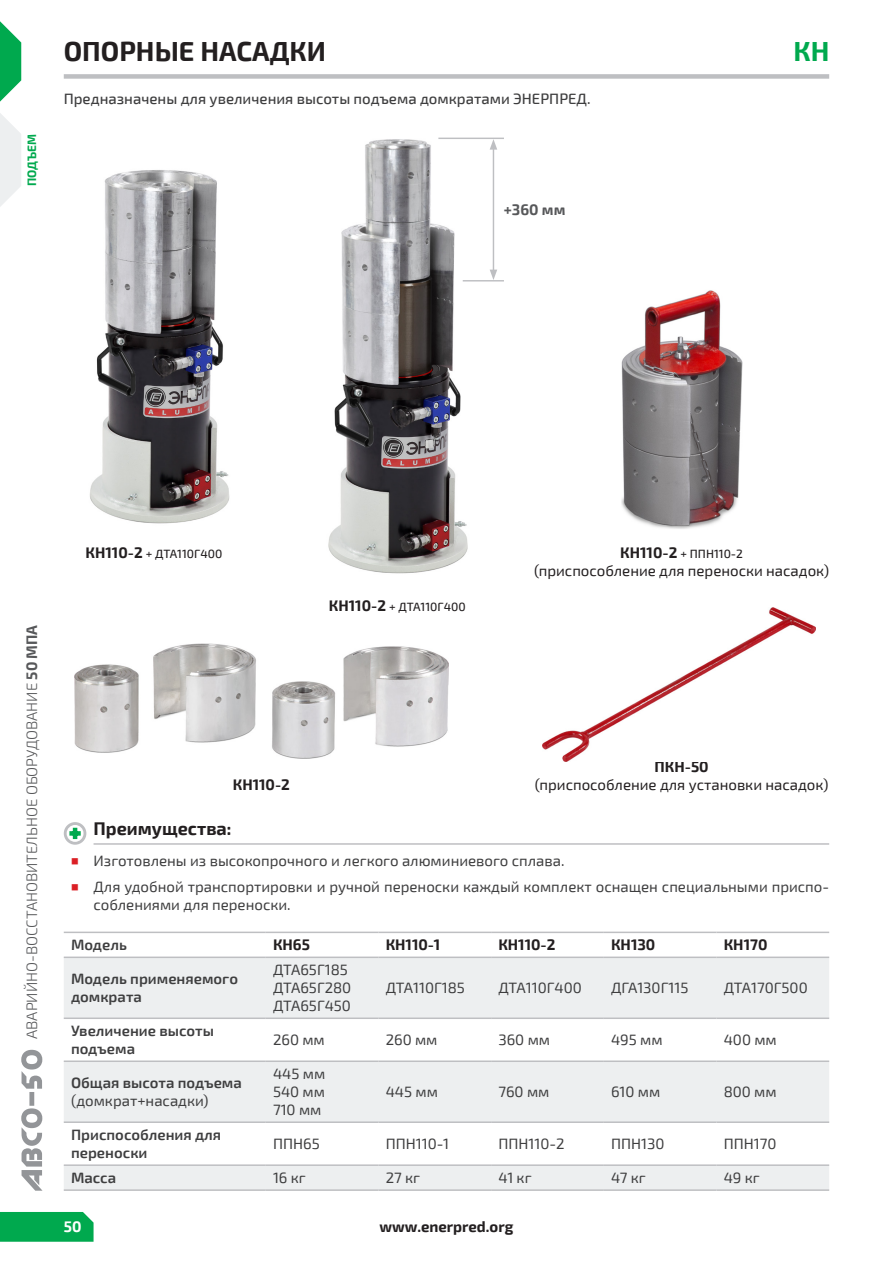
<style>
.page{position:relative;width:893px;height:1263px;background:#fff}
.page>*{position:absolute;margin:0;border:0;box-sizing:border-box;transform-origin:0 0}
.Заголовок{font:700 27px "Exo 2";color:#231f20}
.Серия__АВСО-50{font:700 27px "Exo 2";color:#00a94e}
.Подзаголовок{font:700 18px "Exo 2";color:#231f20}
.Текст__Таблица{font:15px/18px "Exo 2";color:#3e3e3f}
.Текст__Таблица-Харак{font:600 15px "Exo 2";color:#3e3e3f}
.Текст__Описание{font:500 15px "Exo 2";color:#3e3e3f}
.Текст__Модель{font:700 15px "Exo 2";color:#231f20}
.t1{font:300 15px "Exo 2";color:#57585a}
.Текст{font:15px "Exo 2";color:#231f20}
.Текст__Модель-2{font:15px "Exo 2";color:#231f20}
.Текст__Таблица-Харак-2{font:15px "Exo 2";color:#3e3e3f}
.Текст-2{font:700 15px "Exo 2";color:#57585a}
.t2{font:700 15px "Exo 2";color:#fff}
.Текст__Модель-3{font:500 12px "Exo 2";color:#231f20}
.Серия__АВСО-50-2{font:700 12px "Exo 2";color:#00a94e}
.s1{font-weight:700}
.s2{font-weight:700;font-size:15px}
</style>
<div class="page">
<svg style="left:21px;top:1050px;width:22px;height:141px"></svg>
<div style="left:0;top:1212px;width:94px;height:30px;background:#00a94e"></div>
<svg style="left:0;top:21px;width:21px;height:81px"></svg>
<div style="left:64px;top:74px;width:765px;height:5px;background:#bebfc2"></div>
<svg style="left:64px;top:958px;width:765px;height:231px;fill:#edeff0"></svg>
<hr style="left:64px;top:931px;width:202px;height:2px;background:#bebfc2">
<hr style="left:266px;top:931px;width:112px;height:2px;background:#bebfc2">
<hr style="left:378px;top:931px;width:113px;height:2px;background:#bebfc2">
<hr style="left:491px;top:931px;width:113px;height:2px;background:#bebfc2">
<hr style="left:604px;top:931px;width:112px;height:2px;background:#bebfc2">
<hr style="left:716px;top:931px;width:113px;height:2px;background:#bebfc2">
<hr style="left:64px;top:956px;width:202px;height:2px;background:#bebfc2">
<hr style="left:266px;top:956px;width:112px;height:2px;background:#bebfc2">
<hr style="left:378px;top:956px;width:113px;height:2px;background:#bebfc2">
<hr style="left:491px;top:956px;width:113px;height:2px;background:#bebfc2">
<hr style="left:604px;top:956px;width:112px;height:2px;background:#bebfc2">
<hr style="left:716px;top:956px;width:113px;height:2px;background:#bebfc2">
<hr style="left:64px;top:1017px;width:202px;height:2px;background:#bebfc2">
<hr style="left:266px;top:1017px;width:112px;height:2px;background:#bebfc2">
<hr style="left:378px;top:1017px;width:113px;height:2px;background:#bebfc2">
<hr style="left:491px;top:1017px;width:113px;height:2px;background:#bebfc2">
<hr style="left:604px;top:1017px;width:112px;height:2px;background:#bebfc2">
<hr style="left:716px;top:1017px;width:113px;height:2px;background:#bebfc2">
<hr style="left:64px;top:1060px;width:202px;height:2px;background:#bebfc2">
<hr style="left:266px;top:1060px;width:112px;height:2px;background:#bebfc2">
<hr style="left:378px;top:1060px;width:113px;height:2px;background:#bebfc2">
<hr style="left:491px;top:1060px;width:113px;height:2px;background:#bebfc2">
<hr style="left:604px;top:1060px;width:112px;height:2px;background:#bebfc2">
<hr style="left:716px;top:1060px;width:113px;height:2px;background:#bebfc2">
<hr style="left:64px;top:1121px;width:202px;height:2px;background:#bebfc2">
<hr style="left:266px;top:1121px;width:112px;height:2px;background:#bebfc2">
<hr style="left:378px;top:1121px;width:113px;height:2px;background:#bebfc2">
<hr style="left:491px;top:1121px;width:113px;height:2px;background:#bebfc2">
<hr style="left:604px;top:1121px;width:112px;height:2px;background:#bebfc2">
<hr style="left:716px;top:1121px;width:113px;height:2px;background:#bebfc2">
<hr style="left:64px;top:1164px;width:202px;height:2px;background:#bebfc2">
<hr style="left:266px;top:1164px;width:112px;height:2px;background:#bebfc2">
<hr style="left:378px;top:1164px;width:113px;height:2px;background:#bebfc2">
<hr style="left:491px;top:1164px;width:113px;height:2px;background:#bebfc2">
<hr style="left:604px;top:1164px;width:112px;height:2px;background:#bebfc2">
<hr style="left:716px;top:1164px;width:113px;height:2px;background:#bebfc2">
<hr style="left:64px;top:1189px;width:202px;height:2px;background:#bebfc2">
<hr style="left:266px;top:1189px;width:112px;height:2px;background:#bebfc2">
<hr style="left:378px;top:1189px;width:113px;height:2px;background:#bebfc2">
<hr style="left:491px;top:1189px;width:113px;height:2px;background:#bebfc2">
<hr style="left:604px;top:1189px;width:112px;height:2px;background:#bebfc2">
<hr style="left:716px;top:1189px;width:113px;height:2px;background:#bebfc2">
<img style="left:74px;top:643px;width:374px;height:115px">
<img style="left:543px;top:607px;width:272px;height:155px">
<img style="left:328px;top:137px;width:149px;height:437px">
<img style="left:90px;top:170px;width:140px;height:354px">
<img style="left:621px;top:290px;width:122px;height:239px">
<hr style="left:94px;top:843px;width:735px;height:2px;background:#bebfc2">
<svg style="left:64px;top:822px;width:22px;height:23px"></svg>
<hr style="left:73px;top:828px;width:4px;height:11px;background:#00a94e">
<div style="left:69px;top:831px;width:12px;height:5px;background:#00a94e"></div>
<svg style="left:0;top:113px;width:21px;height:94px"></svg>
<hr style="left:438px;top:138px;width:66px;height:1px;background:#bebfc2">
<hr style="left:463px;top:280px;width:41px;height:1px;background:#bebfc2">
<hr style="left:493px;top:147px;width:1px;height:125px;background:#bebfc2">
<svg style="left:490px;top:270px;width:7px;height:10px"></svg>
<svg style="left:490px;top:139px;width:7px;height:11px"></svg>
<p class="Серия__АВСО-50-2" style="left:25px;top:186px;width:53px;rotate:-90deg">ПОДЪЕМ</p>
<p class="Заголовок" style="left:64px;top:36px;width:264px">ОПОРНЫЕ НАСАДКИ</p>
<p class="Текст__Описание" style="left:64px;top:90px;width:528px">Предназначены для увеличения высоты подъема домкратами ЭНЕРПРЕД.</p>
<p class="Текст-2" style="left:504px;top:201px;width:63px">+360 мм</p>
<p class="Серия__АВСО-50" style="left:793px;top:36px;width:37px">КН</p>
<p class="t1" style="left:23px;top:1039px;width:416px;rotate:-90deg">АВАРИЙНО-ВОССТАНОВИТЕЛЬНОЕ ОБОРУДОВАНИЕ <span class="s1">50 МПА</span></p>
<p class="Текст__Модель-3" style="left:86px;top:547px;width:138px"><span class="s2">КН110-2</span> + ДТА110Г400</p>
<p class="Текст__Модель-3" style="left:620px;top:547px;width:124px"><span class="s2">КН110-2</span> + ППН110-2</p>
<p class="Текст__Модель-2" style="left:534px;top:562px;width:297px">(приспособление для переноски насадок)</p>
<p class="Текст__Модель-3" style="left:329px;top:600px;width:138px"><span class="s2">КН110-2</span> + ДТА110Г400</p>
<p class="Текст__Модель" style="left:233px;top:776px;width:59px">КН110-2</p>
<p class="Подзаголовок" style="left:94px;top:818px;width:140px">Преимущества:</p>
<p class="Текст__Модель" style="left:654px;top:758px;width:56px">ПКН-50</p>
<p class="Текст" style="left:535px;top:776px;width:295px">(приспособление для установки насадок)</p>
<p class="Текст__Таблица" style="left:94px;top:852px;width:473px">Изготовлены из высокопрочного и легкого алюминиевого сплава.</p>
<p class="Текст__Таблица" style="left:94px;top:878px;width:737px">Для удобной транспортировки и ручной переноски каждый комплект оснащен специальными приспо&shy;соблениями для переноски.</p>
<p class="Текст__Таблица-Харак" style="left:71px;top:936px;width:57px">Модель</p>
<p class="Текст__Модель" style="left:273px;top:936px;width:39px">КН65</p>
<p class="Текст__Модель" style="left:386px;top:936px;width:56px">КН110-1</p>
<p class="Текст__Модель" style="left:498px;top:936px;width:59px">КН110-2</p>
<p class="Текст__Модель" style="left:611px;top:936px;width:46px">КН130</p>
<p class="Текст__Модель" style="left:724px;top:936px;width:45px">КН170</p>
<p class="Текст__Таблица-Харак" style="left:71px;top:970px;width:169px">Модель применяемого</p>
<p class="Текст__Таблица-Харак" style="left:71px;top:988px;width:72px">домкрата</p>
<p class="Текст__Таблица" style="left:273px;top:961px;width:76px">ДТА65Г185</p>
<p class="Текст__Таблица" style="left:273px;top:979px;width:80px">ДТА65Г280<br>ДТА65Г450</p>
<p class="Текст__Таблица" style="left:386px;top:979px;width:81px">ДТА110Г185</p>
<p class="Текст__Таблица" style="left:498px;top:979px;width:85px">ДТА110Г400</p>
<p class="Текст__Таблица" style="left:611px;top:979px;width:79px">ДГА130Г115</p>
<p class="Текст__Таблица" style="left:724px;top:979px;width:85px">ДТА170Г500</p>
<p class="Текст__Таблица-Харак" style="left:71px;top:1022px;width:145px">Увеличение высоты</p>
<p class="Текст__Таблица-Харак" style="left:71px;top:1040px;width:66px">подъема</p>
<p class="Текст__Таблица-Харак" style="left:71px;top:1074px;width:172px">Общая высота подъема</p>
<p class="Текст__Таблица-Харак-2" style="left:71px;top:1092px;width:139px">(домкрат+насадки)</p>
<p class="Текст__Таблица-Харак" style="left:71px;top:1126px;width:152px">Приспособления для</p>
<p class="Текст__Таблица-Харак" style="left:71px;top:1144px;width:78px">переноски</p>
<p class="Текст__Таблица" style="left:273px;top:1031px;width:53px">260 мм</p>
<p class="Текст__Таблица" style="left:386px;top:1031px;width:53px">260 мм</p>
<p class="Текст__Таблица" style="left:498px;top:1031px;width:53px">360 мм</p>
<p class="Текст__Таблица" style="left:611px;top:1031px;width:53px">495 мм</p>
<p class="Текст__Таблица" style="left:724px;top:1031px;width:55px">400 мм</p>
<p class="Текст__Таблица" style="left:273px;top:1065px;width:54px">445 мм</p>
<p class="Текст__Таблица" style="left:273px;top:1083px;width:54px">540 мм</p>
<p class="Текст__Таблица" style="left:273px;top:1101px;width:50px">710 мм</p>
<p class="Текст__Таблица" style="left:386px;top:1083px;width:54px">445 мм</p>
<p class="Текст__Таблица" style="left:498px;top:1083px;width:53px">760 мм</p>
<p class="Текст__Таблица" style="left:611px;top:1083px;width:51px">610 мм</p>
<p class="Текст__Таблица" style="left:724px;top:1083px;width:54px">800 мм</p>
<p class="Текст__Таблица" style="left:273px;top:1135px;width:48px">ППН65</p>
<p class="Текст__Таблица" style="left:386px;top:1135px;width:65px">ППН110-1</p>
<p class="Текст__Таблица" style="left:498px;top:1135px;width:68px">ППН110-2</p>
<p class="Текст__Таблица" style="left:611px;top:1135px;width:55px">ППН130</p>
<p class="Текст__Таблица" style="left:724px;top:1135px;width:54px">ППН170</p>
<p class="Текст__Таблица-Харак" style="left:71px;top:1169px;width:47px">Масса</p>
<p class="Текст__Таблица" style="left:273px;top:1169px;width:34px">16 кг</p>
<p class="Текст__Таблица" style="left:386px;top:1169px;width:36px">27 кг</p>
<p class="Текст__Таблица" style="left:498px;top:1169px;width:35px">41 кг</p>
<p class="Текст__Таблица" style="left:611px;top:1169px;width:36px">47 кг</p>
<p class="Текст__Таблица" style="left:724px;top:1169px;width:38px">49 кг</p>
<p class="t2" style="left:64px;top:1218px;width:19px">50</p>
<p class="Текст__Модель" style="left:380px;top:1218px;width:135px">www.enerpred.org</p>
</div>
